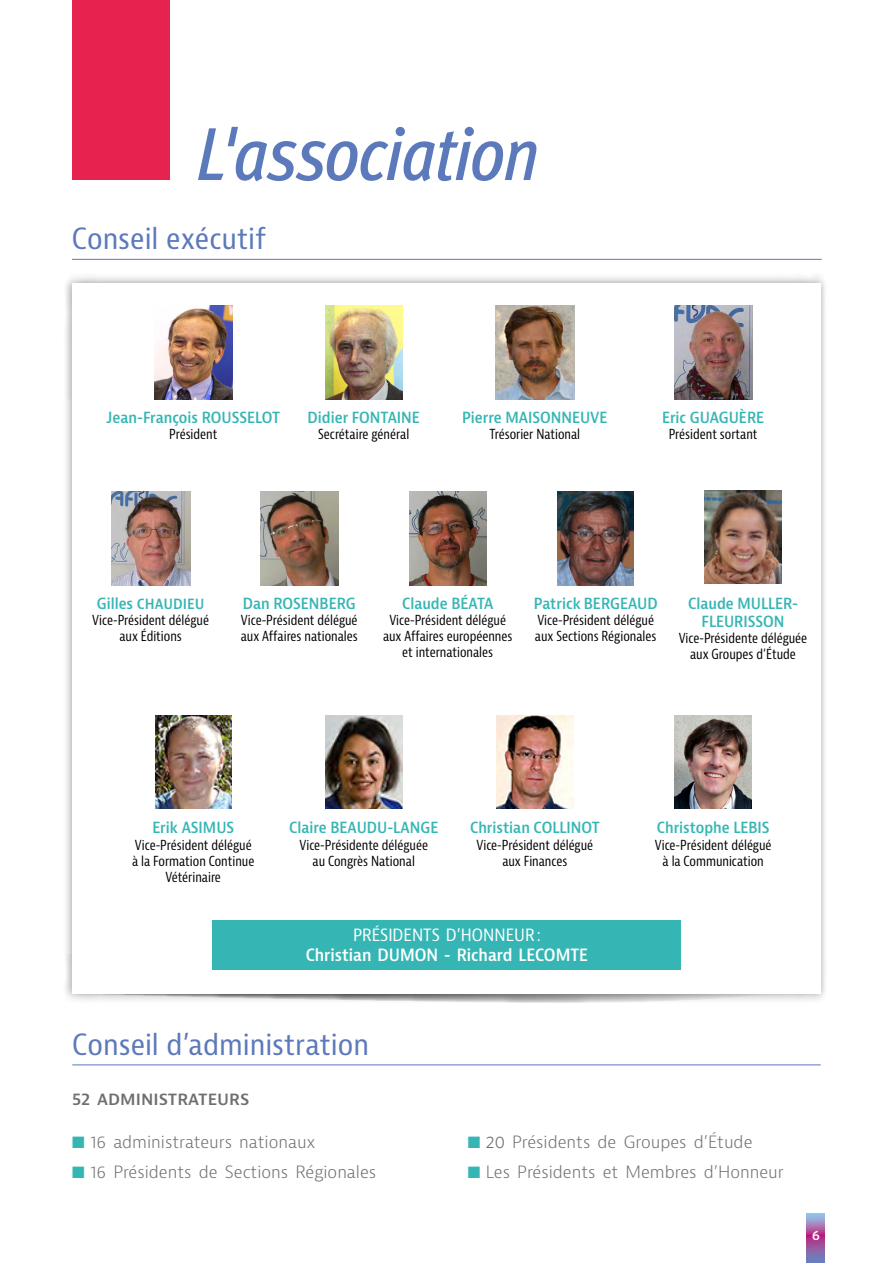
<style>
.page{position:relative;width:893px;height:1263px;background:#fff}
.page>*{position:absolute;margin:0;border:0;box-sizing:border-box;transform-origin:0 0}
.t1{font:italic 500 condensed 75px "Meta Pro";letter-spacing:-.025em;color:#5c79bb}
.t2{font:condensed 28.5px "Bernina Sans";color:#5c79bb}
.t3{font:300 16.5px "Bernina Sans";color:#706f6f}
.t4{font:600 condensed 16.5px "Bernina Sans";color:#fff}
.t5{font:condensed 16.5px "Bernina Sans";color:#fff}
.t6{font:600 16.5px "Bernina Sans";color:#706f6f}
.t7{font:600 condensed 15px/18px "Bernina Sans";color:#35b6b4;text-align:center}
.t8{font:condensed 13.5px/16.2px "Bernina Sans";color:#000;text-align:center}
.t9{font:600 13.5px "Whitney";color:#fff}
.s1{color:#35b6b4}
.s2{font-family:"Whitney";font-weight:400}
</style>
<div class="page">
<svg style="left:807px;top:1213px;width:18px;height:50px"></svg>
<div style="left:72px;top:0;width:98px;height:179px;background:#e6224f"></div>
<hr style="left:72px;top:259px;width:750px;height:1px;background:#5c79bb">
<div style="left:63px;top:274px;width:767px;height:729px;background:#000;opacity:.4"></div>
<div style="left:72px;top:283px;width:748px;height:710px;background:#fff"></div>
<div style="left:212px;top:920px;width:469px;height:49px;background:#35b6b4"></div>
<img style="left:497px;top:715px;width:76px;height:94px">
<img style="left:325px;top:715px;width:77px;height:94px">
<img style="left:409px;top:491px;width:77px;height:94px">
<img style="left:557px;top:491px;width:77px;height:94px">
<img style="left:155px;top:715px;width:77px;height:94px">
<img style="left:675px;top:715px;width:76px;height:94px">
<img style="left:705px;top:490px;width:76px;height:94px">
<img style="left:260px;top:491px;width:79px;height:94px">
<img style="left:112px;top:491px;width:78px;height:94px">
<img style="left:154px;top:306px;width:78px;height:93px">
<img style="left:325px;top:306px;width:77px;height:93px">
<img style="left:496px;top:306px;width:78px;height:93px">
<img style="left:674px;top:306px;width:78px;height:93px">
<hr style="left:72px;top:1064px;width:749px;height:1px;background:#5c79bb">
<h1 class="t1" style="left:196px;top:98px;width:345px">L'association</h1>
<h2 class="t2" style="left:72px;top:221px;width:196px">Conseil exécutif</h2>
<p class="t7" style="left:106px;top:409px;width:175px">Jean-François ROUSSELOT</p>
<p class="t8" style="left:169px;top:427px;width:50px">Président</p>
<p class="t7" style="left:308px;top:409px;width:114px">Didier FONTAINE</p>
<p class="t8" style="left:318px;top:427px;width:93px">Secrétaire général</p>
<p class="t7" style="left:462px;top:409px;width:147px">Pierre MAISONNEUVE</p>
<p class="t8" style="left:489px;top:427px;width:92px">Trésorier National</p>
<p class="t7" style="left:662px;top:409px;width:104px">Eric GUAGUÈRE</p>
<p class="t8" style="left:669px;top:427px;width:90px">Président sortant</p>
<p class="t7" style="left:97px;top:595px;width:109px">Gilles CHAUDIEU</p>
<p class="t8" style="left:92px;top:612px;width:118px">Vice-Président délégué aux Éditions</p>
<p class="t7" style="left:243px;top:595px;width:114px">Dan ROSENBERG</p>
<p class="t8" style="left:241px;top:612px;width:118px;text-align:left">Vice-Président délégué aux Affaires nationales</p>
<p class="t7" style="left:402px;top:595px;width:92px">Claude BÉATA</p>
<p class="t8" style="left:383px;top:612px;width:131px">Vice-Président délégué aux Affaires européennes et internationales</p>
<p class="t7" style="left:534px;top:595px;width:125px">Patrick BERGEAUD</p>
<p class="t8" style="left:535px;top:612px;width:123px;text-align:left">Vice-Président délégué aux Sections Régionales</p>
<p class="t7" style="left:688px;top:595px;width:111px">Claude MULLER-<br>FLEURISSON</p>
<p class="t8" style="left:679px;top:630px;width:130px">Vice-Présidente déléguée aux Groupes d’Étude</p>
<p class="t7" style="left:152px;top:819px;width:83px">Erik ASIMUS</p>
<p class="t8" style="left:132px;top:837px;width:124px">Vice-Président délégué à la Formation Continue<br>Vétérinaire</p>
<p class="t7" style="left:289px;top:819px;width:151px">Claire BEAUDU-LANGE</p>
<p class="t8" style="left:299px;top:837px;width:130px">Vice-Présidente déléguée au Congrès National</p>
<p class="t7" style="left:470px;top:819px;width:131px">Christian COLLINOT</p>
<p class="t8" style="left:476px;top:837px;width:118px">Vice-Président délégué aux Finances</p>
<p class="t5" style="left:353px;top:925px;width:189px">PRÉSIDENTS D’HONNEUR:</p>
<p class="t4" style="left:306px;top:945px;width:284px">Christian DUMON - Richard LECOMTE</p>
<p class="t7" style="left:657px;top:819px;width:114px">Christophe LEBIS</p>
<p class="t8" style="left:655px;top:837px;width:118px">Vice-Président délégué à la Communication</p>
<h2 class="t2" style="left:72px;top:1027px;width:298px">Conseil d’administration</h2>
<p class="t6" style="left:72px;top:1088px;width:179px">52 ADMINISTRATEURS</p>
<p class="t3" style="left:72px;top:1131px;width:245px"><span class="s1">■</span> 16 administrateurs nationaux</p>
<p class="t3" style="left:72px;top:1161px;width:305px"><span class="s1">■</span> 16 Présidents de Sections Régionales</p>
<p class="t3" style="left:468px;top:1131px;width:286px"><span class="s1">■</span> <span class="s2">20</span> Présidents de Groupes d’Étude</p>
<p class="t3" style="left:468px;top:1161px;width:318px"><span class="s1">■</span> Les Présidents et Membres d’Honneur</p>
<p class="t9" style="left:812px;top:1227px;width:9px">6</p>
</div>
